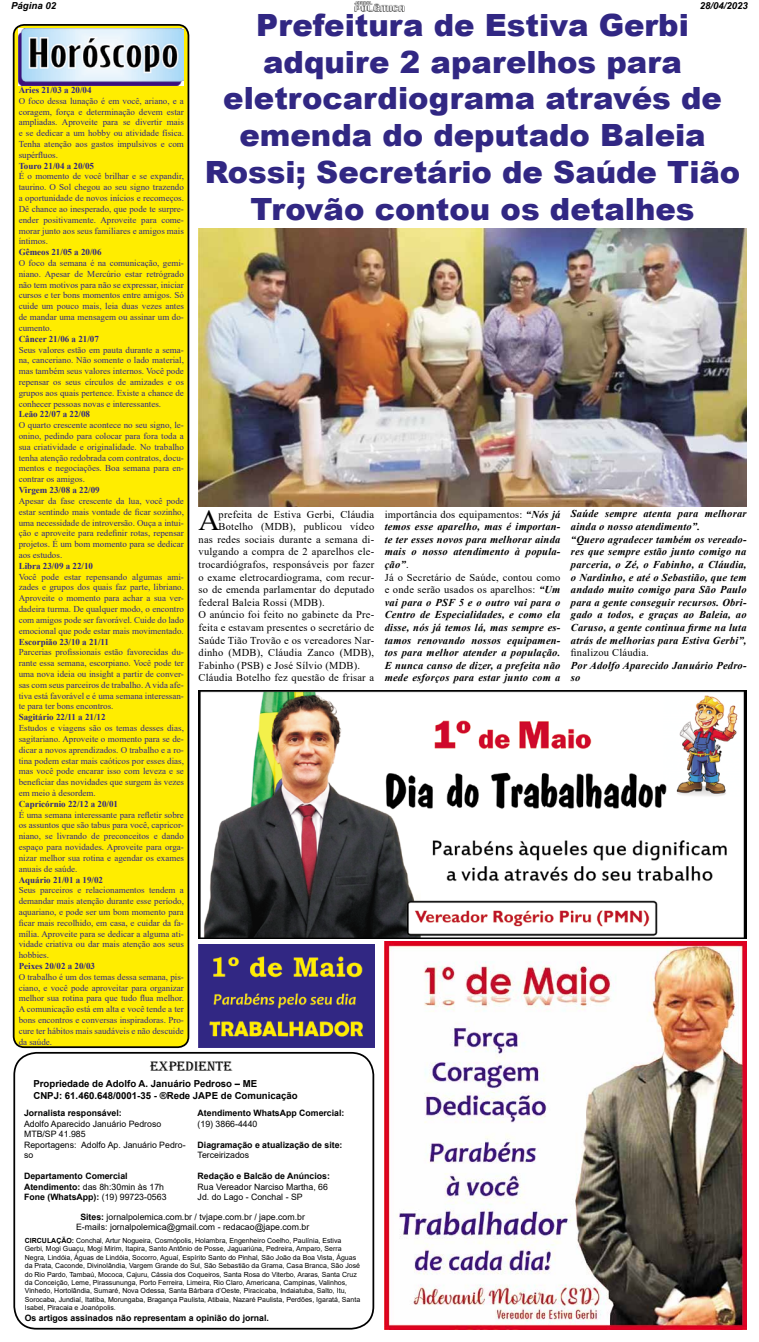
<style>
.page{position:relative;width:759px;height:1342px;background:#fff}
.page>*{position:absolute;margin:0;border:0;box-sizing:border-box;transform-origin:0 0}
.t1{font:900 30.62px/36.8px "Arial";color:#312783;text-align:center}
.t2{font:29.49px "Times New Roman";color:#000}
.t3{font:14px "Algerian";color:#000}
.t4{font:italic 700 10.5px/12.6px "Times New Roman";letter-spacing:.02em;color:#000}
.t5{font:10.5px "Times New Roman";letter-spacing:.02em;color:#000}
.t6{font:700 9.62px/11.5px "Arial";color:#000}
.t7{font:italic 700 9.62px "Arial";color:#000}
.t8{font:9.01px/10.8px "Times New Roman";color:#312783;text-align:justify}
.t9{font:700 9.01px "Times New Roman";color:#312783}
.t10{font:8.75px/10.5px "Arial";color:#000}
.t11{font:700 8.75px/10.5px "Arial";color:#000}
.t12{font:7px/8.4px "Arial";color:#000}
.s1{font-weight:400;font-style:normal}
.s2{font-weight:400}
.s3{font-weight:700}
</style>
<div class="page">
<div style="left:13px;top:1052px;width:361px;height:277px;border:2px solid #000;border-radius:22px"></div>
<img style="left:354px;top:1px;width:51px;height:10px">
<div style="left:14px;top:25px;width:174px;height:1022px;background:#ffed00;border-radius:10px"></div>
<div style="left:13px;top:24px;width:176px;height:1024px;border:2px solid #000;border-radius:10px"></div>
<img style="left:18px;top:29px;width:166px;height:57px">
<img style="left:199px;top:690px;width:548px;height:248px">
<img style="left:199px;top:228px;width:547px;height:278px">
<img style="left:385px;top:942px;width:362px;height:387px">
<img style="left:199px;top:944px;width:175px;height:104px">
<p class="t7" style="left:11px;top:0;width:46px">Página 02</p>
<p class="t7" style="left:700px;top:0;width:50px">28/04/2023</p>
<p class="t9" style="left:19px;top:83px;width:74px">Áries 21/03 a 20/04</p>
<p class="t8" style="left:19px;top:95px;width:167px">O foco dessa lunação é em você, ariano, e a coragem, força e determinação devem estar ampliadas. Aproveite para se divertir mais e se dedicar a um hobby ou atividade física.<br>Tenha atenção aos gastos impulsivos e com supérfluos.</p>
<p class="t9" style="left:19px;top:159px;width:77px">Touro 21/04 a 20/05</p>
<p class="t8" style="left:19px;top:171px;width:167px">É o momento de você brilhar e se expandir, taurino. O Sol chegou ao seu signo trazendo a oportunidade de novos inícios e recomeços.<br>Dê chance ao inesperado, que pode te surpre&shy;ender positivamente. Aproveite para come&shy;morar junto aos seus familiares e amigos mais íntimos.</p>
<p class="t9" style="left:19px;top:246px;width:84px">Gêmeos 21/05 a 20/06</p>
<p class="t8" style="left:19px;top:257px;width:167px">O foco da semana é na comunicação, gemi&shy;niano. Apesar de Mercúrio estar retrógrado não tem motivos para não se expressar, iniciar cursos e ter bons momentos entre amigos. Só cuide um pouco mais, leia duas vezes antes de mandar uma mensagem ou assinar um do&shy;cumento.</p>
<p class="t9" style="left:19px;top:332px;width:82px">Câncer 21/06 a 21/07</p>
<p class="t8" style="left:19px;top:344px;width:167px">Seus valores estão em pauta durante a sema&shy;na, canceriano. Não somente o lado material, mas também seus valores internos. Você pode repensar os seus círculos de amizades e os grupos aos quais pertence. Existe a chance de conhecer pessoas novas e interessantes.</p>
<p class="t9" style="left:19px;top:408px;width:73px">Leão 22/07 a 22/08</p>
<p class="t8" style="left:19px;top:419px;width:167px">O quarto crescente acontece no seu signo, le&shy;onino, pedindo para colocar para fora toda a sua criatividade e originalidade. No trabalho tenha atenção redobrada com contratos, docu&shy;mentos e negociações. Boa semana para en&shy;contrar os amigos.</p>
<p class="t9" style="left:19px;top:484px;width:83px">Virgem 23/08 a 22/09</p>
<p class="t8" style="left:19px;top:495px;width:167px">Apesar da fase crescente da lua, você pode estar sentindo mais vontade de ficar sozinho, uma necessidade de introversão. Ouça a intui&shy;ção e aproveite para redefinir rotas, repensar projetos. É um bom momento para se dedicar aos estudos.</p>
<p class="t9" style="left:19px;top:559px;width:76px">Libra 23/09 a 22/10</p>
<p class="t8" style="left:19px;top:571px;width:167px">Você pode estar repensando algumas ami&shy;zades e grupos dos quais faz parte, libriano.<br>Aproveite o momento para achar a sua ver&shy;dadeira turma. De qualquer modo, o encontro com amigos pode ser favorável. Cuide do lado emocional que pode estar mais movimentado.</p>
<p class="t9" style="left:19px;top:635px;width:92px">Escorpião 23/10 a 21/11</p>
<p class="t8" style="left:19px;top:647px;width:167px">Parcerias profissionais estão favorecidas du&shy;rante essa semana, escorpiano. Você pode ter uma nova ideia ou insight a partir de conver&shy;sas com seus parceiros de trabalho. A vida afe&shy;tiva está favorável e é uma semana interessan&shy;te para ter bons encontros.</p>
<p class="t9" style="left:19px;top:711px;width:88px">Sagitário 22/11 a 21/12</p>
<p class="t8" style="left:19px;top:722px;width:167px">Estudos e viagens são os temas desses dias, sagitariano. Aproveite o momento para se de&shy;dicar a novos aprendizados. O trabalho e a ro&shy;tina podem estar mais caóticos por esses dias, mas você pode encarar isso com leveza e se beneficiar das novidades que surgem às vezes em meio à desordem.</p>
<p class="t9" style="left:19px;top:797px;width:101px">Capricórnio 22/12 a 20/01</p>
<p class="t8" style="left:19px;top:809px;width:167px">É uma semana interessante para refletir sobre os assuntos que são tabus para você, capricor&shy;niano, se livrando de preconceitos e dando espaço para novidades. Aproveite para orga&shy;nizar melhor sua rotina e agendar os exames anuais de saúde.</p>
<p class="t9" style="left:19px;top:873px;width:86px">Aquário 21/01 a 19/02</p>
<p class="t8" style="left:19px;top:884px;width:167px">Seus parceiros e relacionamentos tendem a demandar mais atenção durante esse período, aquariano, e pode ser um bom momento para ficar mais recolhido, em casa, e cuidar da fa&shy;mília. Aproveite para se dedicar a alguma ati&shy;vidade criativa ou dar mais atenção aos seus hobbies.</p>
<p class="t9" style="left:19px;top:959px;width:78px">Peixes 20/02 a 20/03</p>
<p class="t8" style="left:19px;top:971px;width:167px">O trabalho é um dos temas dessa semana, pis&shy;ciano, e você pode aproveitar para organizar melhor sua rotina para que tudo flua melhor.<br>A comunicação está em alta e você tende a ter bons encontros e conversas inspiradoras. Pro&shy;cure ter hábitos mais saudáveis e não descuide da saúde.</p>
<h1 class="t1" style="left:205px;top:6px;width:537px">Prefeitura de Estiva Gerbi adquire 2 aparelhos para eletrocardiograma através de emenda do deputado Baleia<br>Rossi; Secretário de Saúde Tião<br>Trovão contou os detalhes</h1>
<h2 class="t2" style="left:198px;top:500px;width:23px">A</h2>
<p class="t5" style="left:219px;top:507px;width:157px">prefeita de Estiva Gerbi, Cláudia</p>
<p class="t5" style="left:219px;top:519px;width:157px">Botelho (MDB), publicou vídeo</p>
<p class="t5" style="left:199px;top:532px;width:177px">nas redes sociais durante a semana di-</p>
<p class="t5" style="left:199px;top:544px;width:177px">vulgando a compra de 2 aparelhos ele-</p>
<p class="t5" style="left:199px;top:557px;width:177px">trocardiógrafos, responsáveis por fazer</p>
<p class="t5" style="left:199px;top:570px;width:177px">o exame eletrocardiograma, com recur-</p>
<p class="t5" style="left:199px;top:582px;width:177px">so de emenda parlamentar do deputado</p>
<p class="t5" style="left:199px;top:595px;width:128px">federal Baleia Rossi (MDB).</p>
<p class="t5" style="left:199px;top:607px;width:177px">O anúncio foi feito no gabinete da Pre-</p>
<p class="t5" style="left:199px;top:620px;width:177px">feita e estavam presentes o secretário de</p>
<p class="t5" style="left:199px;top:633px;width:177px">Saúde Tião Trovão e os vereadores Nar-</p>
<p class="t5" style="left:199px;top:645px;width:177px">dinho (MDB), Cláudia Zanco (MDB),</p>
<p class="t5" style="left:199px;top:658px;width:163px">Fabinho (PSB) e José Sílvio (MDB).</p>
<p class="t5" style="left:199px;top:670px;width:177px">Cláudia Botelho fez questão de frisar a</p>
<p class="t4" style="left:385px;top:507px;width:177px"><span class="s1">importância dos equipamentos:</span> “Nós já temos esse aparelho, mas é importan&shy;te ter esses novos para melhorar ainda mais o nosso atendimento à popula&shy;ção”<span class="s1">.<br>Já o Secretário de Saúde, contou como e onde serão usados os aparelhos:</span> “Um vai para o PSF 5 e o outro vai para o Centro de Especialidades, e como ela disse, nós já temos lá, mas sempre es&shy;tamos renovando nossos equipamen&shy;tos para melhor atender a população.<br>E nunca canso de dizer, a prefeita não mede esforços para estar junto com a</p>
<p class="t4" style="left:571px;top:507px;width:177px">Saúde sempre atenta para melhorar ainda o nosso atendimento”.<br>“Quero agradecer também os vereado&shy;res que sempre estão junto comigo na parceria, o Zé, o Fabinho, a Cláudia, o Nardinho, e até o Sebastião, que tem andado muito comigo para São Paulo para a gente conseguir recursos. Obri&shy;gado a todos, e graças ao Baleia, ao Caruso, a gente continua firme na luta atrás de melhorias para Estiva Gerbi”,</p>
<p class="t5" style="left:571px;top:645px;width:80px">finalizou Cláudia.</p>
<p class="t4" style="left:571px;top:659px;width:177px">Por Adolfo Aparecido Januário Pedro&shy;so</p>
<h3 class="t3" style="left:150px;top:1059px;width:84px">EXPEDIENTE</h3>
<p class="t6" style="left:33px;top:1078px;width:266px">Propriedade de Adolfo A. Januário Pedroso – ME<br>CNPJ: 61.460.648/0001-35 - ®Rede JAPE de Comunicação</p>
<p class="t11" style="left:24px;top:1108px;width:99px">Jornalista responsável:</p>
<p class="t10" style="left:24px;top:1118px;width:163px">Adolfo Aparecido Januário Pedroso<br>MTB/SP 41.985<br>Reportagens: Adolfo Ap. Januário Pedro&shy;so</p>
<p class="t11" style="left:24px;top:1171px;width:144px">Departamento Comercial<br>Atendimento: <span class="s2">das 8h:30min às 17h<br></span>Fone (WhatsApp): <span class="s2">(19) 99723-0563</span></p>
<p class="t12" style="left:25px;top:1236px;width:337px"><span class="s3">CIRCULAÇÃO:</span> Conchal, Artur Nogueira, Cosmópolis, Holambra, Engenheiro Coelho, Paulínia, Estiva Gerbi, Mogi Guaçu, Mogi Mirim, Itapira, Santo Antônio de Posse, Jaguariúna, Pedreira, Amparo, Serra Negra, Lindóia, Águas de Lindóia, Socorro, Aguaí, Espírito Santo do Pinhal, São João da Boa Vista, Águas da Prata, Caconde, Divinolândia, Vargem Grande do Sul, São Sebastião da Grama, Casa Branca, São José do Rio Pardo, Tambaú, Mococa, Cajuru, Cássia dos Coqueiros, Santa Rosa do Viterbo, Araras, Santa Cruz da Conceição, Leme, Pirassununga, Porto Ferreira, Limeira, Rio Claro, Americana, Campinas, Valinhos, Vinhedo, Hortolândia, Sumaré, Nova Odessa, Santa Bárbara d’Oeste, Piracicaba, Indaiatuba, Salto, Itu, Sorocaba, Jundiaí, Itatiba, Morungaba, Bragança Paulista, Atibaia, Nazaré Paulista, Perdões, Igaratá, Santa Isabel, Piracaia e Joanópolis.</p>
<p class="t11" style="left:25px;top:1313px;width:246px">Os artigos assinados não representam a opinião do jornal.</p>
<p class="t11" style="left:198px;top:1108px;width:148px">Atendimento WhatsApp Comercial:</p>
<p class="t10" style="left:198px;top:1118px;width:61px">(19) 3866-4440</p>
<p class="t11" style="left:198px;top:1139px;width:146px">Diagramação e atualização de site:</p>
<p class="t10" style="left:198px;top:1149px;width:53px">Terceirizados</p>
<p class="t11" style="left:198px;top:1171px;width:134px">Redação e Balcão de Anúncios:</p>
<p class="t10" style="left:198px;top:1181px;width:132px">Rua Vereador Narciso Martha, 66<br>Jd. do Lago - Conchal - SP</p>
<p class="t10" style="left:76px;top:1211px;width:235px;text-align:center"><span class="s3">Sites:</span> jornalpolemica.com.br / tvjape.com.br / jape.com.br<br>E-mails: jornalpolemica@gmail.com - redacao@jape.com.br</p>
</div>
